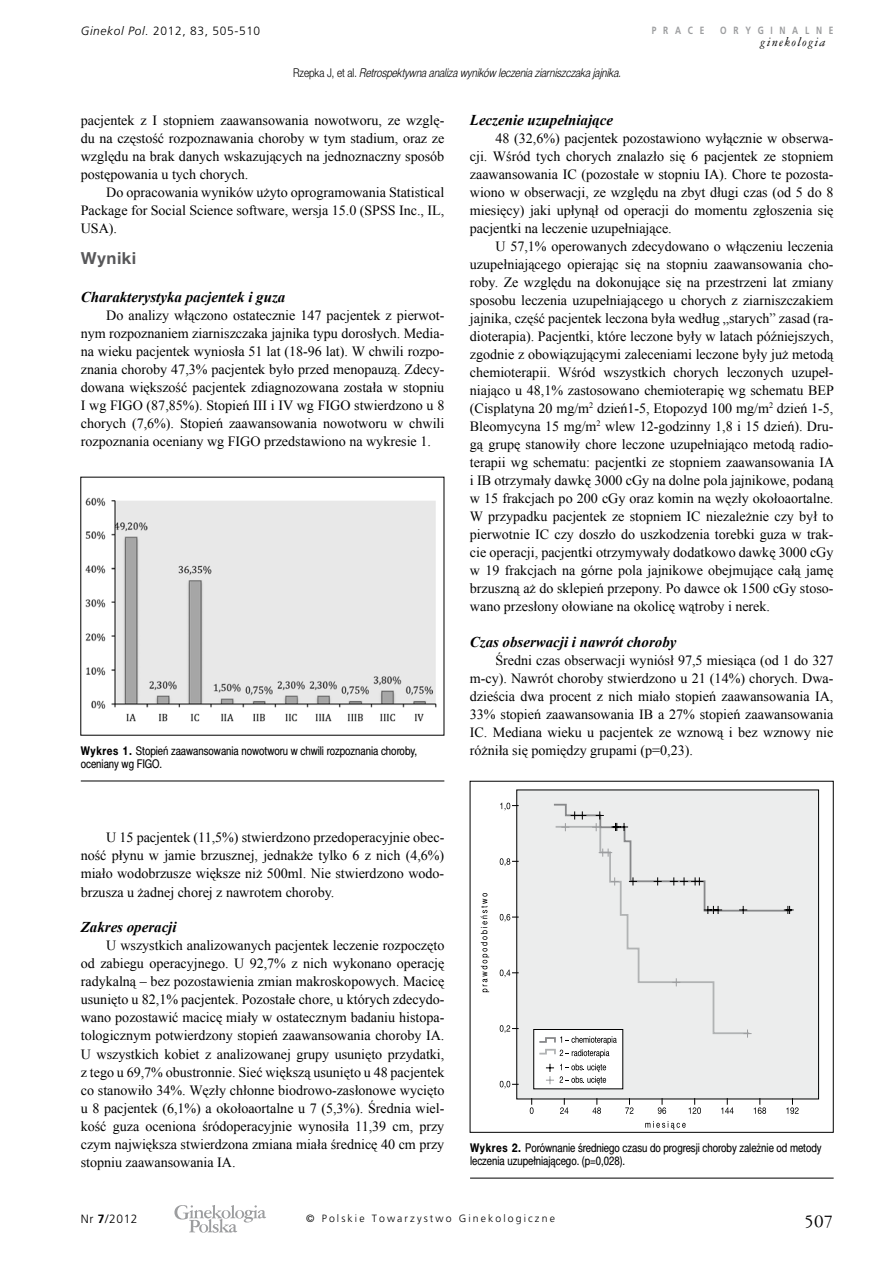
<style>
.page{position:relative;width:893px;height:1263px;background:#fff}
.page>*{position:absolute;margin:0;border:0;box-sizing:border-box;transform-origin:0 0}
.t1{font:19.5px "American Garamond PL";color:#000}
.t2{font:700 16.5px "Switzer EFN";letter-spacing:.025em;color:#58585a}
.t3{font:italic 700 15px "Times New Roman";color:#000}
.t4{font:14.1px/18px "Times New Roman";color:#000;text-align:justify}
.t5{font:italic 13.5px "American Garamond PL";letter-spacing:.1em;color:#000}
.t6{font:12px/13.5px "Switzer Cnd EFN";letter-spacing:-.005em;color:#000}
.t7{font:italic 12px "Switzer Cnd EFN Light";color:#000}
.t8{font:300 12px "Pfrutiger";letter-spacing:.05em;color:#000}
.t9{font:300 10.5px "Pfrutiger";letter-spacing:.2em;color:#000}
.t10{font:700 10.5px "Pfrutiger";letter-spacing:.8em;color:#9c9d9f;scale:.8 1}
.s1{font-style:italic}
.s2{font-style:normal}
.s3{font-weight:700}
</style>
<div class="page">
<svg style="left:174px;top:1205px;width:92px;height:28px"></svg>
<img style="left:85px;top:497px;width:352px;height:225px">
<hr style="left:81px;top:781px;width:363px;height:1px;background:#000">
<div style="left:516px;top:789px;width:303px;height:310px;background:#eceded"></div>
<svg style="left:645px;top:1121px;width:41px;height:8px"></svg>
<svg style="left:481px;top:893px;width:8px;height:99px"></svg>
<svg style="left:530px;top:1098px;width:4px;height:16px"></svg>
<svg style="left:560px;top:1098px;width:8px;height:16px"></svg>
<svg style="left:593px;top:1098px;width:8px;height:16px"></svg>
<svg style="left:625px;top:1098px;width:8px;height:16px"></svg>
<svg style="left:658px;top:1098px;width:8px;height:16px"></svg>
<svg style="left:689px;top:1098px;width:12px;height:16px"></svg>
<svg style="left:721px;top:1098px;width:13px;height:16px"></svg>
<svg style="left:754px;top:1098px;width:12px;height:16px"></svg>
<svg style="left:786px;top:1098px;width:13px;height:16px"></svg>
<svg style="left:500px;top:1081px;width:19px;height:7px"></svg>
<svg style="left:500px;top:1025px;width:19px;height:8px"></svg>
<svg style="left:500px;top:969px;width:19px;height:8px"></svg>
<svg style="left:500px;top:914px;width:19px;height:8px"></svg>
<svg style="left:500px;top:858px;width:19px;height:8px"></svg>
<svg style="left:500px;top:803px;width:19px;height:7px"></svg>
<div style="left:533px;top:1029px;width:90px;height:60px;background:#fff;border:1px solid #000"></div>
<svg style="left:546px;top:1064px;width:8px;height:20px"></svg>
<svg style="left:560px;top:1064px;width:46px;height:20px"></svg>
<svg style="left:538px;top:803px;width:256px;height:255px"></svg>
<hr style="left:470px;top:1178px;width:364px;height:1px;background:#000">
<p class="t8" style="left:81px;top:24px;width:181px"><span class="s1">Ginekol Pol.</span> 2012, 83, 505-510</p>
<p class="t10" style="left:652px;top:24px;width:67px">PRACE</p>
<p class="t10" style="left:720px;top:24px;width:143px">ORYGINALNE</p>
<p class="t5" style="left:761px;top:34px;width:67px">ginekologia</p>
<p class="t7" style="left:293px;top:65px;width:330px"><span class="s2">Rzepka J, et al.</span> Retrospektywna analiza wyników leczenia ziarniszczaka jajnika.</p>
<p class="t4" style="left:81px;top:111px;width:365px">pacjentek z I stopniem zaawansowania nowotworu, ze wzglę-</p>
<p class="t4" style="left:81px;top:129px;width:365px">du na częstość rozpoznawania choroby w tym stadium, oraz ze</p>
<p class="t4" style="left:81px;top:147px;width:365px">względu na brak danych wskazujących na jednoznaczny sposób</p>
<p class="t4" style="left:81px;top:165px;width:169px">postępowania u tych chorych.</p>
<p class="t4" style="left:106px;top:183px;width:340px">Do opracowania wyników użyto oprogramowania Statistical</p>
<p class="t4" style="left:81px;top:201px;width:365px">Package for Social Science software, wersja 15.0 (SPSS Inc., IL,</p>
<p class="t4" style="left:81px;top:219px;width:38px">USA).</p>
<p class="t2" style="left:81px;top:249px;width:57px">Wyniki</p>
<p class="t3" style="left:81px;top:287px;width:206px">Charakterystyka pacjentek i guza</p>
<p class="t4" style="left:81px;top:306px;width:365px;text-indent:26px">Do analizy włączono ostatecznie 147 pacjentek z pierwot&shy;nym rozpoznaniem ziarniszczaka jajnika typu dorosłych. Media&shy;na wieku pacjentek wyniosła 51 lat (18-96 lat). W chwili rozpo&shy;znania choroby 47,3% pacjentek było przed menopauzą. Zdecy&shy;dowana większość pacjentek zdiagnozowana została w stopniu I wg FIGO (87,85%). Stopień III i IV wg FIGO stwierdzono u 8 chorych (7,6%). Stopień zaawansowania nowotworu w chwili rozpoznania oceniany wg FIGO przedstawiono na wykresie 1.</p>
<p class="t3" style="left:470px;top:109px;width:145px">Leczenie uzupełniające</p>
<p class="t4" style="left:495px;top:129px;width:340px">48 (32,6%) pacjentek pozostawiono wyłącznie w obserwa-</p>
<p class="t4" style="left:470px;top:147px;width:365px">cji. Wśród tych chorych znalazło się 6 pacjentek ze stopniem</p>
<p class="t4" style="left:470px;top:165px;width:365px">zaawansowania IC (pozostałe w stopniu IA). Chore te pozosta-</p>
<p class="t4" style="left:470px;top:183px;width:365px">wiono w obserwacji, ze względu na zbyt długi czas (od 5 do 8</p>
<p class="t4" style="left:470px;top:201px;width:365px">miesięcy) jaki upłynął od operacji do momentu zgłoszenia się</p>
<p class="t4" style="left:470px;top:219px;width:203px">pacjentki na leczenie uzupełniające.</p>
<p class="t4" style="left:495px;top:237px;width:340px">U 57,1% operowanych zdecydowano o włączeniu leczenia</p>
<p class="t4" style="left:470px;top:255px;width:365px">uzupełniającego opierając się na stopniu zaawansowania cho-</p>
<p class="t4" style="left:470px;top:273px;width:365px">roby. Ze względu na dokonujące się na przestrzeni lat zmiany</p>
<p class="t4" style="left:470px;top:291px;width:365px">sposobu leczenia uzupełniającego u chorych z ziarniszczakiem</p>
<p class="t4" style="left:470px;top:309px;width:365px">jajnika, część pacjentek leczona była według „starych” zasad (ra-</p>
<p class="t4" style="left:470px;top:327px;width:365px">dioterapia). Pacjentki, które leczone były w latach późniejszych,</p>
<p class="t4" style="left:470px;top:345px;width:365px">zgodnie z obowiązującymi zaleceniami leczone były już metodą</p>
<p class="t4" style="left:470px;top:363px;width:365px">chemioterapii. Wśród wszystkich chorych leczonych uzupeł-</p>
<p class="t4" style="left:470px;top:381px;width:366px">niająco u 48,1% zastosowano chemioterapię wg schematu BEP</p>
<p class="t4" style="left:470px;top:399px;width:365px">(Cisplatyna 20 mg/m<sup>2</sup> dzień1-5, Etopozyd 100 mg/m<sup>2</sup> dzień 1-5,</p>
<p class="t4" style="left:470px;top:417px;width:365px">Bleomycyna 15 mg/m<sup>2</sup> wlew 12-godzinny 1,8 i 15 dzień). Dru-</p>
<p class="t4" style="left:470px;top:435px;width:365px">gą grupę stanowiły chore leczone uzupełniająco metodą radio-</p>
<p class="t4" style="left:470px;top:453px;width:366px">terapii wg schematu: pacjentki ze stopniem zaawansowania IA</p>
<p class="t4" style="left:470px;top:471px;width:365px">i IB otrzymały dawkę 3000 cGy na dolne pola jajnikowe, podaną</p>
<p class="t4" style="left:470px;top:489px;width:365px">w 15 frakcjach po 200 cGy oraz komin na węzły okołoaortalne.</p>
<p class="t4" style="left:470px;top:507px;width:365px">W przypadku pacjentek ze stopniem IC niezależnie czy był to</p>
<p class="t4" style="left:470px;top:525px;width:365px">pierwotnie IC czy doszło do uszkodzenia torebki guza w trak-</p>
<p class="t4" style="left:470px;top:543px;width:365px">cie operacji, pacjentki otrzymywały dodatkowo dawkę 3000 cGy</p>
<p class="t4" style="left:470px;top:561px;width:365px">w 19 frakcjach na górne pola jajnikowe obejmujące całą jamę</p>
<p class="t4" style="left:470px;top:579px;width:365px">brzuszną aż do sklepień przepony. Po dawce ok 1500 cGy stoso-</p>
<p class="t4" style="left:470px;top:597px;width:302px">wano przesłony ołowiane na okolicę wątroby i nerek.</p>
<p class="t3" style="left:470px;top:631px;width:208px">Czas obserwacji i nawrót choroby</p>
<p class="t4" style="left:470px;top:651px;width:365px;text-indent:26px">Średni czas obserwacji wyniósł 97,5 miesiąca (od 1 do 327 m-cy). Nawrót choroby stwierdzono u 21 (14%) chorych. Dwa&shy;dzieścia dwa procent z nich miało stopień zaawansowania IA, 33% stopień zaawansowania IB a 27% stopień zaawansowania IC. Mediana wieku u pacjentek ze wznową i bez wznowy nie</p>
<p class="t6" style="left:81px;top:743px;width:338px"><span class="s3">Wykres 1.</span> Stopień zaawansowania nowotworu w chwili rozpoznania choroby,</p>
<p class="t4" style="left:470px;top:741px;width:225px">różniła się pomiędzy grupami (p=0,23).</p>
<p class="t6" style="left:81px;top:757px;width:83px">oceniany wg FIGO.</p>
<p class="t4" style="left:81px;top:828px;width:365px;text-indent:26px">U 15 pacjentek (11,5%) stwierdzono przedoperacyjnie obec&shy;ność płynu w jamie brzusznej, jednakże tylko 6 z nich (4,6%) miało wodobrzusze większe niż 500ml. Nie stwierdzono wodo&shy;brzusza u żadnej chorej z nawrotem choroby.</p>
<p class="t3" style="left:81px;top:917px;width:97px">Zakres operacji</p>
<p class="t4" style="left:81px;top:936px;width:365px;text-indent:26px">U wszystkich analizowanych pacjentek leczenie rozpoczęto od zabiegu operacyjnego. U 92,7% z nich wykonano operację radykalną – bez pozostawienia zmian makroskopowych. Macicę usunięto u 82,1% pacjentek. Pozostałe chore, u których zdecydo&shy;wano pozostawić macicę miały w ostatecznym badaniu histopa&shy;tologicznym potwierdzony stopień zaawansowania choroby IA.<br>U wszystkich kobiet z analizowanej grupy usunięto przydatki, z tego u 69,7% obustronnie. Sieć większą usunięto u 48 pacjentek co stanowiło 34%. Węzły chłonne biodrowo-zasłonowe wycięto u 8 pacjentek (6,1%) a okołoaortalne u 7 (5,3%). Średnia wiel&shy;kość guza oceniona śródoperacyjnie wynosiła 11,39 cm, przy czym największa stwierdzona zmiana miała średnicę 40 cm przy stopniu zaawansowania IA.</p>
<p class="t6" style="left:470px;top:1140px;width:353px"><span class="s3">Wykres 2.</span> Porównanie średniego czasu do progresji choroby zależnie od metody leczenia uzupełniającego. (p=0,028).</p>
<p class="t8" style="left:81px;top:1212px;width:58px">Nr <span class="s3">7</span>/2012</p>
<p class="t9" style="left:306px;top:1212px;width:250px">© Polskie Towarzystwo Ginekologiczne</p>
<p class="t1" style="left:804px;top:1209px;width:30px">507</p>
</div>
